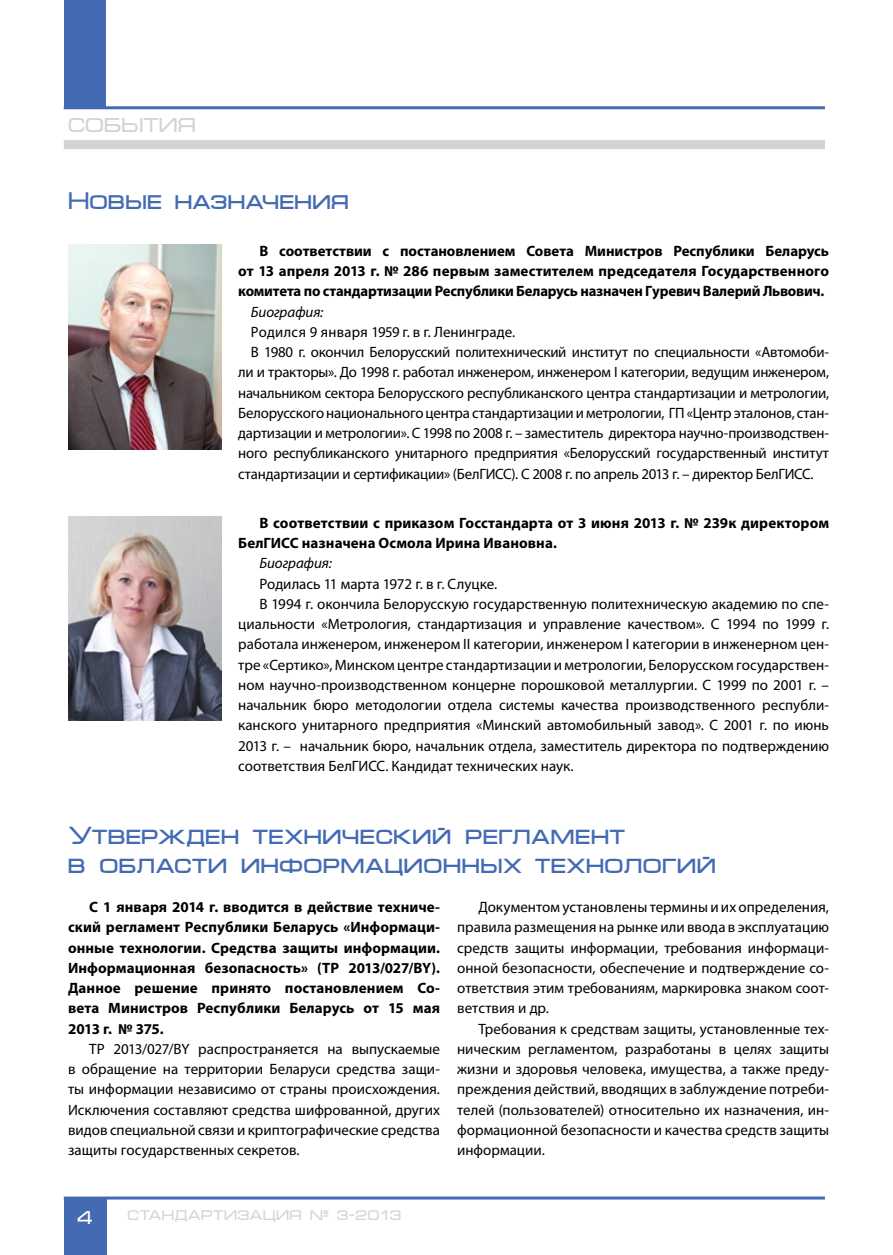
<style>
.page{position:relative;width:893px;height:1255px;background:#fff}
.page>*{position:absolute;margin:0;border:0;box-sizing:border-box;transform-origin:0 0}
.t1{font:24px/28.8px "Micra Di";letter-spacing:.01em;color:#436ab3}
.t2{font:23.25px "Micra Di";color:#436ab3}
.t3{font:19.5px "Micra Di";color:#d1d3d4}
.t4{font:18px "Micra Di";color:#fff}
.t5{font:15px/20.2px "Myriad Pro";letter-spacing:-.005em;color:#000;text-align:justify}
.t6{font:700 15px/20.2px "Myriad Pro";letter-spacing:.005em;color:#000;text-align:justify}
.t7{font:italic 15px "Myriad Pro";color:#000}
.t8{font:13.5px "Micra Di";letter-spacing:.01em;color:#d1d3d4}
</style>
<div class="page">
<div style="left:64px;top:0;width:42px;height:108px;background:#436ab3"></div>
<hr style="left:64px;top:106px;width:761px;height:3px;background:#436ab3">
<div style="left:64px;top:140px;width:761px;height:9px;background:#d1d3d4"></div>
<div style="left:64px;top:1197px;width:42px;height:57px;background:#436ab3"></div>
<hr style="left:64px;top:1196px;width:761px;height:3px;background:#436ab3">
<img style="left:68px;top:516px;width:153px;height:204px">
<img style="left:68px;top:245px;width:153px;height:204px">
<h3 class="t3" style="left:68px;top:114px;width:94px">СОБЫТИЯ</h3>
<h2 class="t2" style="left:68px;top:187px;width:283px">Новые назначения</h2>
<p class="t6" style="left:238px;top:240px;width:592px;text-indent:21px">В соответствии с постановлением Совета Министров Республики Беларусь от 13 апреля 2013 г. № 286 первым заместителем председателя Государственного комитета по стандартизации Республики Беларусь назначен Гуревич Валерий Львович.</p>
<p class="t7" style="left:251px;top:302px;width:74px">Биография:</p>
<p class="t5" style="left:251px;top:321px;width:266px">Родился 9 января 1959 г. в г. Ленинграде.</p>
<p class="t5" style="left:251px;top:342px;width:580px">В 1980 г. окончил Белорусский политехнический институт по специальности «Автомоби-</p>
<p class="t5" style="left:238px;top:362px;width:592px">ли и тракторы». До 1998 г. работал инженером, инженером I категории, ведущим инженером,</p>
<p class="t5" style="left:238px;top:382px;width:592px">начальником сектора Белорусского республиканского центра стандартизации и метрологии,</p>
<p class="t5" style="left:238px;top:402px;width:592px">Белорусского национального центра стандартизации и метрологии, ГП «Центр эталонов, стан-</p>
<p class="t5" style="left:238px;top:423px;width:592px">дартизации и метрологии». С 1998 по 2008 г. – заместитель директора научно-производствен-</p>
<p class="t5" style="left:238px;top:443px;width:592px">ного республиканского унитарного предприятия «Белорусский государственный институт</p>
<p class="t5" style="left:238px;top:463px;width:577px">стандартизации и сертификации» (БелГИСС). С 2008 г. по апрель 2013 г. – директор БелГИСС.</p>
<p class="t6" style="left:238px;top:512px;width:592px;text-indent:21px">В соответствии с приказом Госстандарта от 3 июня 2013 г. № 239к директором<br>БелГИСС назначена Осмола Ирина Ивановна.</p>
<p class="t7" style="left:259px;top:554px;width:74px">Биография:</p>
<p class="t5" style="left:259px;top:573px;width:239px">Родилась 11 марта 1972 г. в г. Слуцке.</p>
<p class="t5" style="left:259px;top:593px;width:571px">В 1994 г. окончила Белорусскую государственную политехническую академию по спе-</p>
<p class="t5" style="left:238px;top:613px;width:592px">циальности «Метрология, стандартизация и управление качеством». С 1994 по 1999 г.</p>
<p class="t5" style="left:238px;top:634px;width:592px">работала инженером, инженером II категории, инженером I категории в инженерном цен-</p>
<p class="t5" style="left:238px;top:654px;width:592px">тре «Сертико», Минском центре стандартизации и метрологии, Белорусском государствен-</p>
<p class="t5" style="left:238px;top:674px;width:592px">ном научно-производственном концерне порошковой металлургии. С 1999 по 2001 г. –</p>
<p class="t5" style="left:238px;top:694px;width:592px">начальник бюро методологии отдела системы качества производственного республи-</p>
<p class="t5" style="left:238px;top:715px;width:592px">канского унитарного предприятия «Минский автомобильный завод». С 2001 г. по июнь</p>
<p class="t5" style="left:238px;top:735px;width:592px">2013 г. – начальник бюро, начальник отдела, заместитель директора по подтверждению</p>
<p class="t5" style="left:238px;top:755px;width:337px">соответствия БелГИСС. Кандидат технических наук.</p>
<h1 class="t1" style="left:68px;top:820px;width:650px">Утвержден технический регламент<br>в области информационных технологий</h1>
<p class="t6" style="left:68px;top:896px;width:374px;text-indent:21px">С 1 января 2014 г. вводится в действие техниче&shy;ский регламент Республики Беларусь «Информаци&shy;онные технологии. Средства защиты информации.<br>Информационная безопасность» (ТР 2013/027/BY).<br>Данное решение принято постановлением Со&shy;вета Министров Республики Беларусь от 15 мая 2013 г. № 375.</p>
<p class="t5" style="left:68px;top:1038px;width:374px;text-indent:21px">ТР 2013/027/BY распространяется на выпускаемые в обращение на территории Беларуси средства защи&shy;ты информации независимо от страны происхождения.<br>Исключения составляют средства шифрованной, других видов специальной связи и криптографические средства защиты государственных секретов.</p>
<p class="t5" style="left:457px;top:896px;width:374px;text-indent:21px">Документом установлены термины и их определения, правила размещения на рынке или ввода в эксплуатацию средств защиты информации, требования информаци&shy;онной безопасности, обеспечение и подтверждение со&shy;ответствия этим требованиям, маркировка знаком соот&shy;ветствия и др.</p>
<p class="t5" style="left:457px;top:1018px;width:374px;text-indent:21px">Требования к средствам защиты, установленные тех&shy;ническим регламентом, разработаны в целях защиты жизни и здоровья человека, имущества, а также преду&shy;преждения действий, вводящих в заблуждение потреби&shy;телей (пользователей) относительно их назначения, ин&shy;формационной безопасности и качества средств защиты информации.</p>
<p class="t4" style="left:77px;top:1206px;width:18px">4</p>
<p class="t8" style="left:128px;top:1206px;width:276px">стандартизация № 3-2013</p>
</div>
